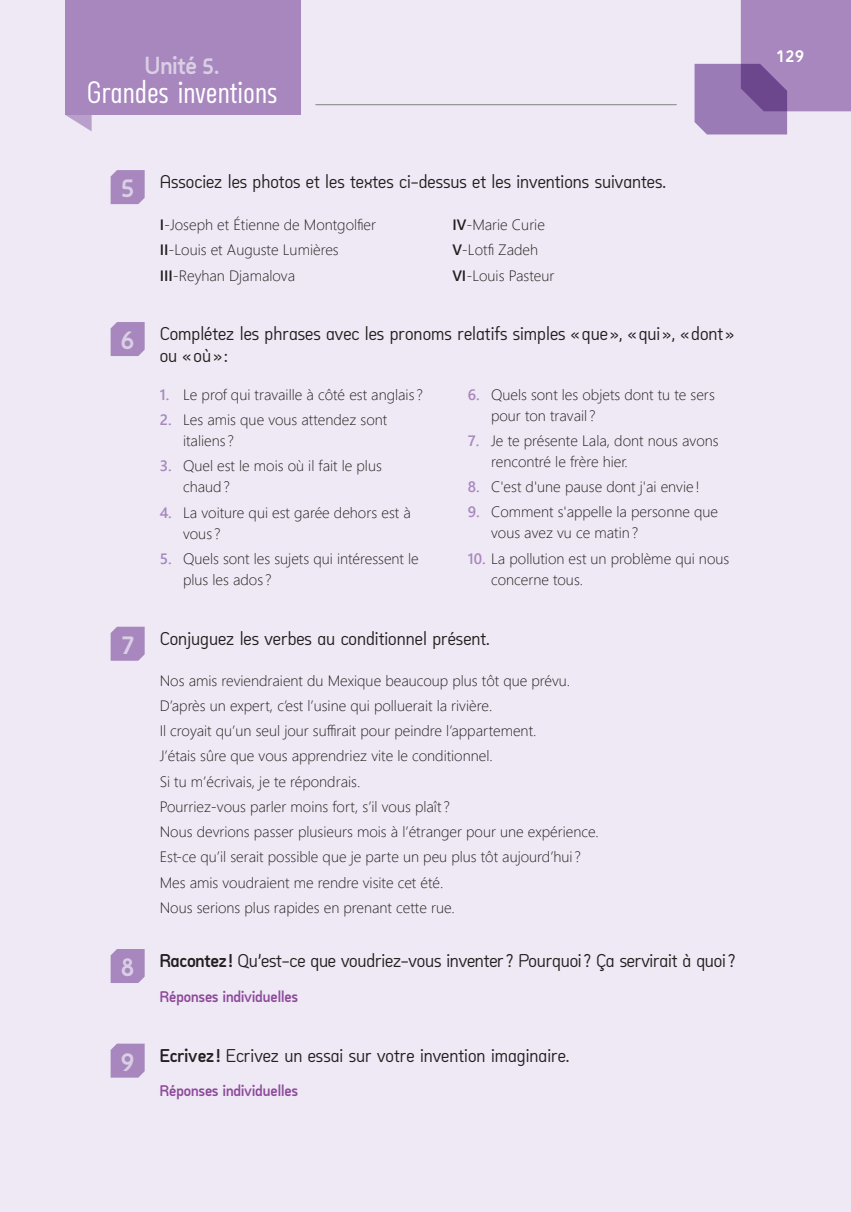
<style>
.page{position:relative;width:851px;height:1212px;background:#fff}
.page>*{position:absolute;margin:0;border:0;box-sizing:border-box;transform-origin:0 0}
.t1{font:condensed 30px "Arch";color:#fff}
.t2{font:700 27px "Arch";color:#dacfe5}
.t3{font:700 24px "Arch";color:#dacfe5}
.t4{font:18px/21.6px "Arch";color:#231f20}
.t5{font:700 18px "Arch";color:#fff}
.t6{font:300 15px/25.2px "Segoe UI";color:#231f20}
.t7{font:700 15px "Arch";color:#8e499b}
.s1{font-weight:600}
.s2{font-weight:600;color:#a787be}
.s3{font-weight:700}
</style>
<div class="page">
<div style="left:0;top:0;width:850px;height:1212px;background:#eee9f4"></div>
<svg style="left:694px;top:0;width:156px;height:134px"></svg>
<hr style="left:315px;top:104px;width:361px;height:1px;background:#808285">
<svg style="left:66px;top:115px;width:26px;height:16px"></svg>
<div style="left:65px;top:0;width:235px;height:115px;background:#a787be"></div>
<svg style="left:111px;top:170px;width:34px;height:34px"></svg>
<svg style="left:111px;top:322px;width:34px;height:34px"></svg>
<svg style="left:111px;top:627px;width:34px;height:34px"></svg>
<svg style="left:111px;top:949px;width:34px;height:34px"></svg>
<svg style="left:111px;top:1043px;width:34px;height:34px"></svg>
<h3 class="t3" style="left:145px;top:51px;width:76px">Unité 5.</h3>
<h1 class="t1" style="left:87px;top:73px;width:192px">Grandes inventions</h1>
<h2 class="t2" style="left:120px;top:171px;width:16px">5</h2>
<p class="t4" style="left:160px;top:171px;width:508px">Associez les photos et les textes ci-dessus et les inventions suivantes.</p>
<p class="t6" style="left:160px;top:211px;width:218px"><span class="s1">I</span>-Joseph et Étienne de Montgolfier<br><span class="s1">II</span>-Louis et Auguste Lumières<br><span class="s1">III</span>-Reyhan Djamalova</p>
<p class="t6" style="left:452px;top:211px;width:103px"><span class="s1">IV</span>-Marie Curie<br><span class="s1">V</span>-Lotfi Zadeh<br><span class="s1">VI</span>-Louis Pasteur</p>
<h2 class="t2" style="left:120px;top:323px;width:16px">6</h2>
<p class="t4" style="left:160px;top:323px;width:576px">Complétez les phrases avec les pronoms relatifs simples « que », « qui », « dont » ou «où»:</p>
<p class="t6" style="left:160px;top:380px;width:265px"><span class="s2">1.</span> Le prof qui travaille à côté est anglais ?</p>
<p class="t6" style="left:183px;top:408px;width:206px;line-height:21px;text-indent:-23px"><span class="s2">2.</span> Les amis que vous attendez sont italiens ?</p>
<p class="t6" style="left:183px;top:454px;width:200px;line-height:21px;text-indent:-23px"><span class="s2">3.</span> Quel est le mois où il fait le plus chaud?</p>
<p class="t6" style="left:183px;top:500px;width:229px;line-height:21px;text-indent:-23px"><span class="s2">4.</span> La voiture qui est garée dehors est à vous ?</p>
<p class="t6" style="left:183px;top:547px;width:237px;line-height:21px;text-indent:-23px"><span class="s2">5.</span> Quels sont les sujets qui intéressent le plus les ados ?</p>
<p class="t6" style="left:491px;top:382px;width:225px;line-height:21px;text-indent:-23px"><span class="s2">6.</span> Quels sont les objets dont tu te sers pour ton travail ?</p>
<p class="t6" style="left:491px;top:429px;width:229px;line-height:21px;text-indent:-23px"><span class="s2">7.</span> Je te présente Lala, dont nous avons rencontré le frère hier.</p>
<p class="t6" style="left:467px;top:473px;width:234px"><span class="s2">8.</span> C'est d'une pause dont j'ai envie!</p>
<p class="t6" style="left:491px;top:500px;width:228px;line-height:21px;text-indent:-23px"><span class="s2">9.</span> Comment s'appelle la personne que vous avez vu ce matin?</p>
<p class="t6" style="left:491px;top:546px;width:240px;line-height:21px;text-indent:-23px"><span class="s2">10.</span> La pollution est un problème qui nous concerne tous.</p>
<h2 class="t2" style="left:120px;top:628px;width:16px">7</h2>
<p class="t4" style="left:160px;top:627px;width:331px">Conjuguez les verbes au conditionnel présent.</p>
<p class="t6" style="left:160px;top:666px;width:441px">Nos amis reviendraient du Mexique beaucoup plus tôt que prévu.<br>D’après un expert, c’est l’usine qui polluerait la rivière.<br>Il croyait qu’un seul jour suffirait pour peindre l’appartement.<br>J’étais sûre que vous apprendriez vite le conditionnel.<br>Si tu m’écrivais, je te répondrais.<br>Pourriez-vous parler moins fort, s’il vous plaît ?<br>Nous devrions passer plusieurs mois à l’étranger pour une expérience.<br>Est-ce qu’il serait possible que je parte un peu plus tôt aujourd’hui ?<br>Mes amis voudraient me rendre visite cet été.<br>Nous serions plus rapides en prenant cette rue.</p>
<h2 class="t2" style="left:120px;top:950px;width:16px">8</h2>
<p class="t4" style="left:160px;top:949px;width:577px"><span class="s3">Racontez!</span> Qu’est-ce que voudriez-vous inventer? Pourquoi? Ça servirait à quoi?</p>
<p class="t7" style="left:160px;top:987px;width:139px">Réponses individuelles</p>
<h2 class="t2" style="left:120px;top:1044px;width:16px">9</h2>
<p class="t4" style="left:160px;top:1044px;width:411px"><span class="s3">Ecrivez !</span> Ecrivez un essai sur votre invention imaginaire.</p>
<p class="t7" style="left:160px;top:1081px;width:139px">Réponses individuelles</p>
<p class="t5" style="left:775px;top:45px;width:30px">129</p>
</div>
